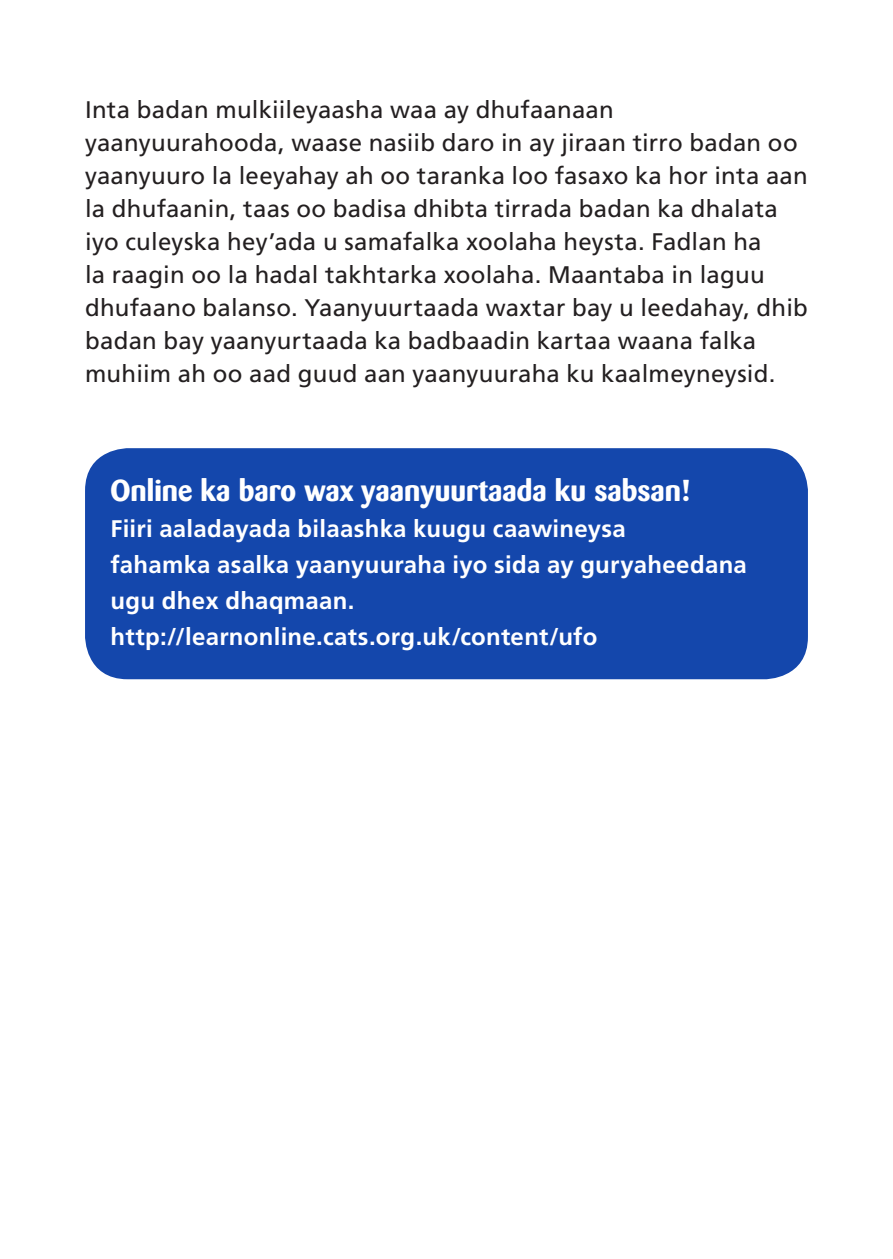
<style>
.page{position:relative;width:893px;height:1259px;background:#fff}
.page>*{position:absolute;margin:0;border:0;box-sizing:border-box;transform-origin:0 0}
.t1{font:700 30px "Barmeno BQ";color:#fff}
.t2{font:24px/33px "Frutiger";letter-spacing:.01em;color:#231f20}
.t3{font:700 24px/36px "Frutiger";letter-spacing:.01em;color:#fff}
</style>
<div class="page">
<div style="left:85px;top:448px;width:723px;height:231px;background:#1447ac;border-radius:43px"></div>
<p class="t2" style="left:85px;top:93px;width:724px">Inta badan mulkiileyaasha waa ay dhufaanaan yaanyuurahooda, waase nasiib daro in ay jiraan tirro badan oo yaanyuuro la leeyahay ah oo taranka loo fasaxo ka hor inta aan la dhufaanin, taas oo badisa dhibta tirrada badan ka dhalata iyo culeyska hey’ada u samafalka xoolaha heysta. Fadlan ha<br>la raagin oo la hadal takhtarka xoolaha. Maantaba in laguu dhufaano balanso. Yaanyuurtaada waxtar bay u leedahay, dhib badan bay yaanyurtaada ka badbaadin kartaa waana falka muhiim ah oo aad guud aan yaanyuuraha ku kaalmeyneysid.</p>
<p class="t1" style="left:111px;top:472px;width:581px">Online ka baro wax yaanyuurtaada ku sabsan!</p>
<p class="t3" style="left:111px;top:510px;width:638px">Fiiri aaladayada bilaashka kuugu caawineysa<br>fahamka asalka yaanyuuraha iyo sida ay guryaheedana ugu dhex dhaqmaan. http://learnonline.cats.org.uk/content/ufo</p>
</div>
